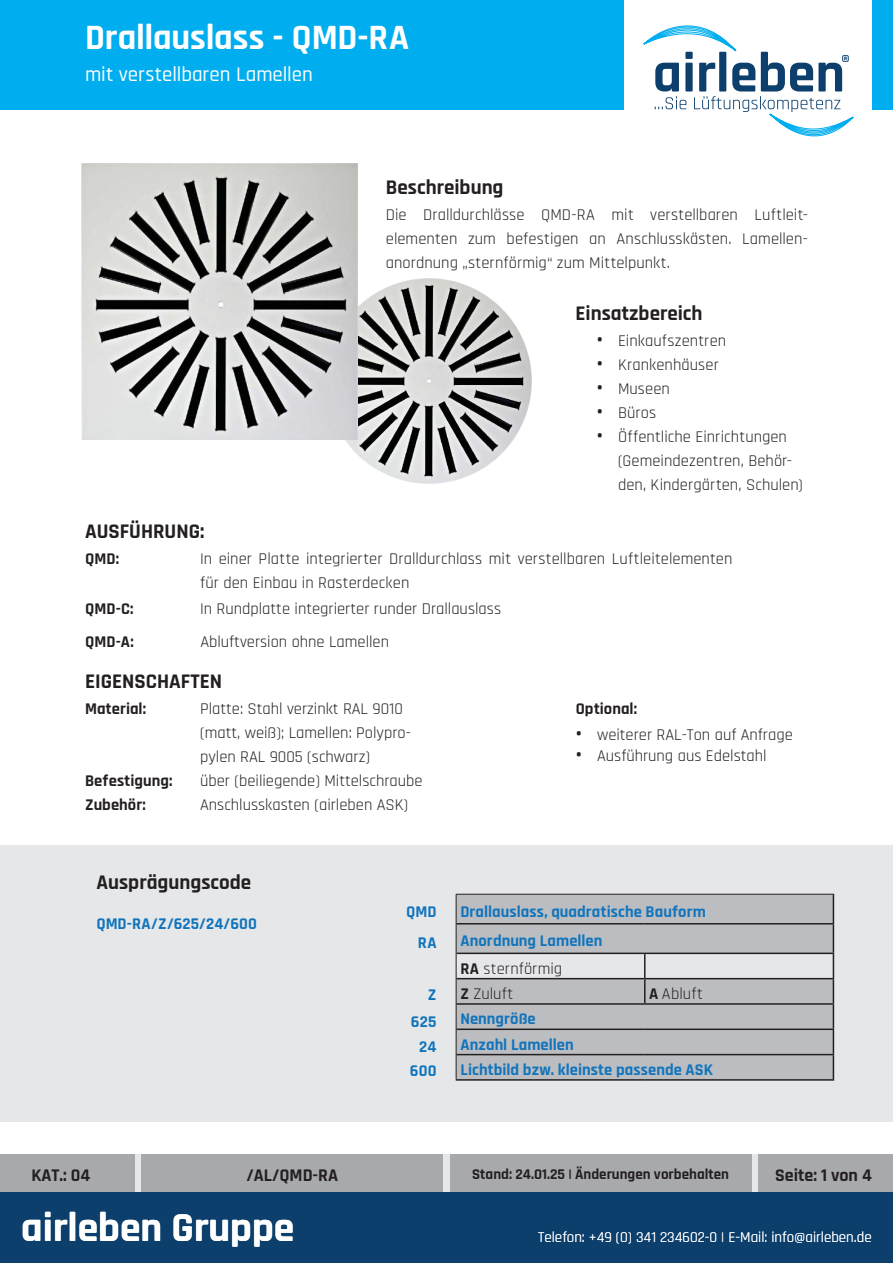
<style>
.page{position:relative;width:893px;height:1263px;background:#fff}
.page>*{position:absolute;margin:0;border:0;box-sizing:border-box;transform-origin:0 0}
.t1{font:700 41.55px "Rajdhani";color:#fff}
.t2{font:700 36px "Rajdhani";letter-spacing:-.005em;color:#fff}
.Text{font:700 21px "Rajdhani";color:#231f20}
.t3{font:500 21px "Rajdhani";letter-spacing:-.005em;color:#fff}
.t4{font:700 18px "Rajdhani";color:#231f20}
.Text-2{font:16.5px/24px "Rajdhani";color:#231f20}
.List_Nr{font:700 16.5px "Rajdhani";letter-spacing:.005em;color:#1074bc}
.t5{font:700 16.5px/24px "Rajdhani";letter-spacing:.005em;color:#231f20}
.Text-3{font:700 16.5px "Rajdhani";letter-spacing:.01em;color:#1074bc}
.List_Nr-2{font:16.5px "Rajdhani";letter-spacing:.005em;color:#231f20}
.t6{font:15px "Rajdhani";color:#fff}
.t7{font:700 15px "Rajdhani";color:#231f20}
.s1{font-weight:700;font-size:21px}
.s2{font-weight:700}
</style>
<div class="page">
<div style="left:0;top:1154px;width:893px;height:39px;background:#e6e7e9"></div>
<div style="left:758px;top:1154px;width:135px;height:39px;background:#a8a9ad"></div>
<div style="left:0;top:1154px;width:135px;height:39px;background:#a8a9ad"></div>
<div style="left:450px;top:1154px;width:302px;height:39px;background:#a8a9ad"></div>
<div style="left:141px;top:1154px;width:302px;height:39px;background:#a8a9ad"></div>
<div style="left:0;top:0;width:893px;height:109px;background:#00aeef"></div>
<div style="left:625px;top:0;width:247px;height:149px;background:#fff"></div>
<svg style="left:643px;top:26px;width:210px;height:110px"></svg>
<div style="left:0;top:1193px;width:893px;height:70px;background:#0c3f6c"></div>
<div style="left:0;top:845px;width:893px;height:277px;background:#e6e7e9"></div>
<img style="left:345px;top:279px;width:186px;height:205px">
<img style="left:82px;top:164px;width:275px;height:276px">
<svg style="left:457px;top:895px;width:376px;height:184px;background:#c0c1c3"></svg>
<hr style="left:456px;top:923px;width:189px;height:1px;background:#231f20">
<hr style="left:645px;top:923px;width:189px;height:1px;background:#231f20">
<hr style="left:456px;top:952px;width:189px;height:2px;background:#231f20">
<hr style="left:645px;top:952px;width:189px;height:2px;background:#231f20">
<hr style="left:456px;top:978px;width:189px;height:1px;background:#231f20">
<hr style="left:645px;top:978px;width:189px;height:1px;background:#231f20">
<svg style="left:644px;top:954px;width:1px;height:49px"></svg>
<hr style="left:456px;top:1003px;width:189px;height:2px;background:#231f20">
<hr style="left:645px;top:1003px;width:189px;height:2px;background:#231f20">
<hr style="left:456px;top:1028px;width:189px;height:2px;background:#231f20">
<hr style="left:645px;top:1028px;width:189px;height:2px;background:#231f20">
<hr style="left:456px;top:1054px;width:189px;height:1px;background:#231f20">
<hr style="left:645px;top:1054px;width:189px;height:1px;background:#231f20">
<svg style="left:833px;top:895px;width:1px;height:184px"></svg>
<hr style="left:456px;top:1079px;width:189px;height:2px;background:#231f20">
<hr style="left:645px;top:1079px;width:189px;height:2px;background:#231f20">
<hr style="left:456px;top:894px;width:189px;height:1px;background:#231f20">
<hr style="left:456px;top:894px;width:1px;height:30px;background:#231f20">
<hr style="left:645px;top:894px;width:189px;height:1px;background:#231f20">
<svg style="left:456px;top:924px;width:1px;height:155px"></svg>
<p class="t2" style="left:85px;top:16px;width:326px">Drallauslass - QMD-RA</p>
<p class="t3" style="left:85px;top:62px;width:229px">mit verstellbaren Lamellen</p>
<p class="Text" style="left:386px;top:175px;width:119px">Beschreibung</p>
<p class="Text-2" style="left:386px;top:203px;width:424px;text-align:justify">Die Dralldurchlässe QMD-RA mit verstellbaren Luftleit&shy;elementen zum befestigen an Anschlusskästen. Lamellen&shy;anordnung „sternförmig“ zum Mittelpunkt.</p>
<p class="Text" style="left:575px;top:300px;width:129px">Einsatzbereich</p>
<p class="Text" style="left:85px;top:518px;width:121px">AUSFÜHRUNG:</p>
<p class="Text-2" style="left:597px;top:329px;width:131px"><span class="s1">•</span> Einkaufszentren</p>
<p class="Text-2" style="left:597px;top:353px;width:124px"><span class="s1">•</span> Krankenhäuser</p>
<p class="Text-2" style="left:597px;top:377px;width:75px"><span class="s1">•</span> Museen</p>
<p class="Text-2" style="left:597px;top:401px;width:61px"><span class="s1">•</span> Büros</p>
<p class="Text-2" style="left:618px;top:425px;width:186px;text-indent:-21px"><span class="s1">•</span> Öffentliche Einrichtungen (Gemeindezentren, Behör&shy;den, Kindergärten, Schulen)</p>
<p class="t5" style="left:85px;top:547px;width:36px">QMD:</p>
<p class="Text-2" style="left:200px;top:547px;width:534px">In einer Platte integrierter Dralldurchlass mit verstellbaren Luftleitelementen für den Einbau in Rasterdecken</p>
<p class="Text-2" style="left:200px;top:597px;width:303px">In Rundplatte integrierter runder Drallauslass</p>
<p class="t5" style="left:85px;top:597px;width:50px">QMD-C:</p>
<p class="t5" style="left:85px;top:630px;width:50px">QMD-A:</p>
<p class="Text-2" style="left:200px;top:630px;width:190px">Abluftversion ohne Lamellen</p>
<p class="Text" style="left:85px;top:668px;width:138px">EIGENSCHAFTEN</p>
<p class="t5" style="left:85px;top:697px;width:63px">Material:</p>
<p class="t5" style="left:85px;top:769px;width:89px">Befestigung:<br>Zubehör:</p>
<p class="Text-2" style="left:200px;top:697px;width:212px">Platte: Stahl verzinkt RAL 9010 (matt, weiß); Lamellen: Polypro&shy;pylen RAL 9005 (schwarz)</p>
<p class="Text-2" style="left:200px;top:769px;width:224px">über (beiliegende) Mittelschraube</p>
<p class="Text-2" style="left:200px;top:793px;width:210px">Anschlusskasten (airleben ASK)</p>
<p class="t5" style="left:576px;top:697px;width:63px">Optional:</p>
<p class="Text-2" style="left:576px;top:723px;width:219px"><span class="s1">•</span> weiterer RAL-Ton auf Anfrage</p>
<p class="Text-2" style="left:576px;top:744px;width:192px"><span class="s1">•</span> Ausführung aus Edelstahl</p>
<p class="Text" style="left:96px;top:870px;width:156px">Ausprägungscode</p>
<p class="Text-3" style="left:96px;top:913px;width:162px">QMD-RA/Z/625/24/600</p>
<p class="Text-3" style="left:406px;top:901px;width:32px">QMD</p>
<p class="Text-3" style="left:418px;top:933px;width:20px">RA</p>
<p class="Text-3" style="left:428px;top:984px;width:10px">Z</p>
<p class="Text-3" style="left:411px;top:1012px;width:27px">625</p>
<p class="Text-3" style="left:419px;top:1036px;width:19px">24</p>
<p class="Text-3" style="left:410px;top:1060px;width:28px">600</p>
<p class="List_Nr" style="left:460px;top:901px;width:247px">Drallauslass, quadratische Bauform</p>
<p class="List_Nr" style="left:460px;top:931px;width:144px">Anordnung Lamellen</p>
<p class="List_Nr-2" style="left:460px;top:959px;width:103px"><span class="s2">RA</span> sternförmig</p>
<p class="List_Nr-2" style="left:460px;top:984px;width:54px"><span class="s2">Z</span> Zuluft</p>
<p class="List_Nr-2" style="left:649px;top:984px;width:55px"><span class="s2">A</span> Abluft</p>
<p class="List_Nr" style="left:460px;top:1009px;width:77px">Nenngröße</p>
<p class="List_Nr" style="left:460px;top:1034px;width:115px">Anzahl Lamellen</p>
<p class="List_Nr" style="left:460px;top:1059px;width:254px">Lichtbild bzw. kleinste passende ASK</p>
<p class="t4" style="left:32px;top:1164px;width:60px">KAT.: 04</p>
<p class="t4" style="left:247px;top:1164px;width:93px">/AL/QMD-RA</p>
<p class="t7" style="left:472px;top:1165px;width:258px">Stand: 24.01.25 | Änderungen vorbehalten</p>
<p class="t4" style="left:775px;top:1164px;width:98px">Seite: 1 von 4</p>
<p class="t1" style="left:21px;top:1202px;width:275px">airleben Gruppe</p>
<p class="t6" style="left:538px;top:1228px;width:335px">Telefon: +49 (0) 341 234602-0 | E-Mail: info@airleben.de</p>
</div>
